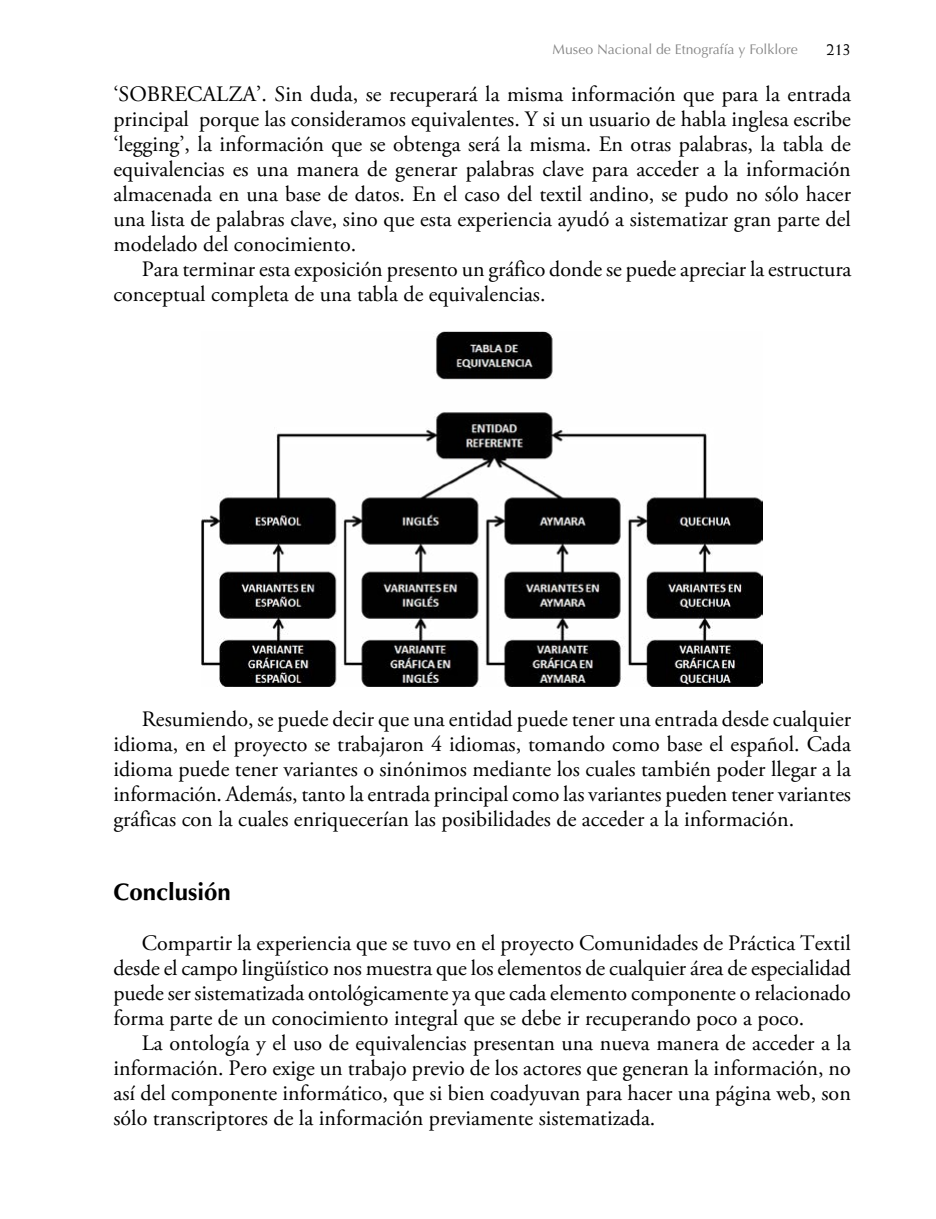
<style>
.page{position:relative;width:936px;height:1219px;background:#fff}
.page>*{position:absolute;margin:0;border:0;box-sizing:border-box;transform-origin:0 0}
.t1{font:700 24px "Optima LT Std";color:#000}
.t2{font:22px/25px "Adobe Garamond Pro";color:#000;text-align:justify}
.t3{font:18px "Weiss Std";color:#000}
.t4{font:14px "Optima LT Std";color:#878787}
</style>
<div class="page">
<img style="left:202px;top:332px;width:560px;height:354px">
<p class="t4" style="left:552px;top:41px;width:247px">Museo Nacional de Etnografía y Folklore</p>
<p class="t3" style="left:826px;top:38px;width:26px">213</p>
<p class="t2" style="left:113px;top:82px;width:739px">‘SOBRECALZA’. Sin duda, se recuperará la misma información que para la entrada principal porque las consideramos equivalentes. Y si un usuario de habla inglesa escribe ‘legging’, la información que se obtenga será la misma. En otras palabras, la tabla de equivalencias es una manera de generar palabras clave para acceder a la información almacenada en una base de datos. En el caso del textil andino, se pudo no sólo hacer una lista de palabras clave, sino que esta experiencia ayudó a sistematizar gran parte del modelado del conocimiento.</p>
<p class="t2" style="left:113px;top:257px;width:739px;text-indent:28px">Para terminar esta exposición presento un gráfico donde se puede apreciar la estructura conceptual completa de una tabla de equivalencias.</p>
<p class="t2" style="left:113px;top:707px;width:739px;text-indent:28px">Resumiendo, se puede decir que una entidad puede tener una entrada desde cualquier idioma, en el proyecto se trabajaron 4 idiomas, tomando como base el español. Cada idioma puede tener variantes o sinónimos mediante los cuales también poder llegar a la información. Además, tanto la entrada principal como las variantes pueden tener variantes gráficas con la cuales enriquecerían las posibilidades de acceder a la información.</p>
<p class="t1" style="left:113px;top:878px;width:119px">Conclusión</p>
<p class="t2" style="left:113px;top:931px;width:739px;text-indent:28px">Compartir la experiencia que se tuvo en el proyecto Comunidades de Práctica Textil desde el campo lingüístico nos muestra que los elementos de cualquier área de especialidad puede ser sistematizada ontológicamente ya que cada elemento componente o relacionado forma parte de un conocimiento integral que se debe ir recuperando poco a poco.</p>
<p class="t2" style="left:113px;top:1031px;width:739px;text-indent:28px">La ontología y el uso de equivalencias presentan una nueva manera de acceder a la información. Pero exige un trabajo previo de los actores que generan la información, no así del componente informático, que si bien coadyuvan para hacer una página web, son sólo transcriptores de la información previamente sistematizada.</p>
</div>
